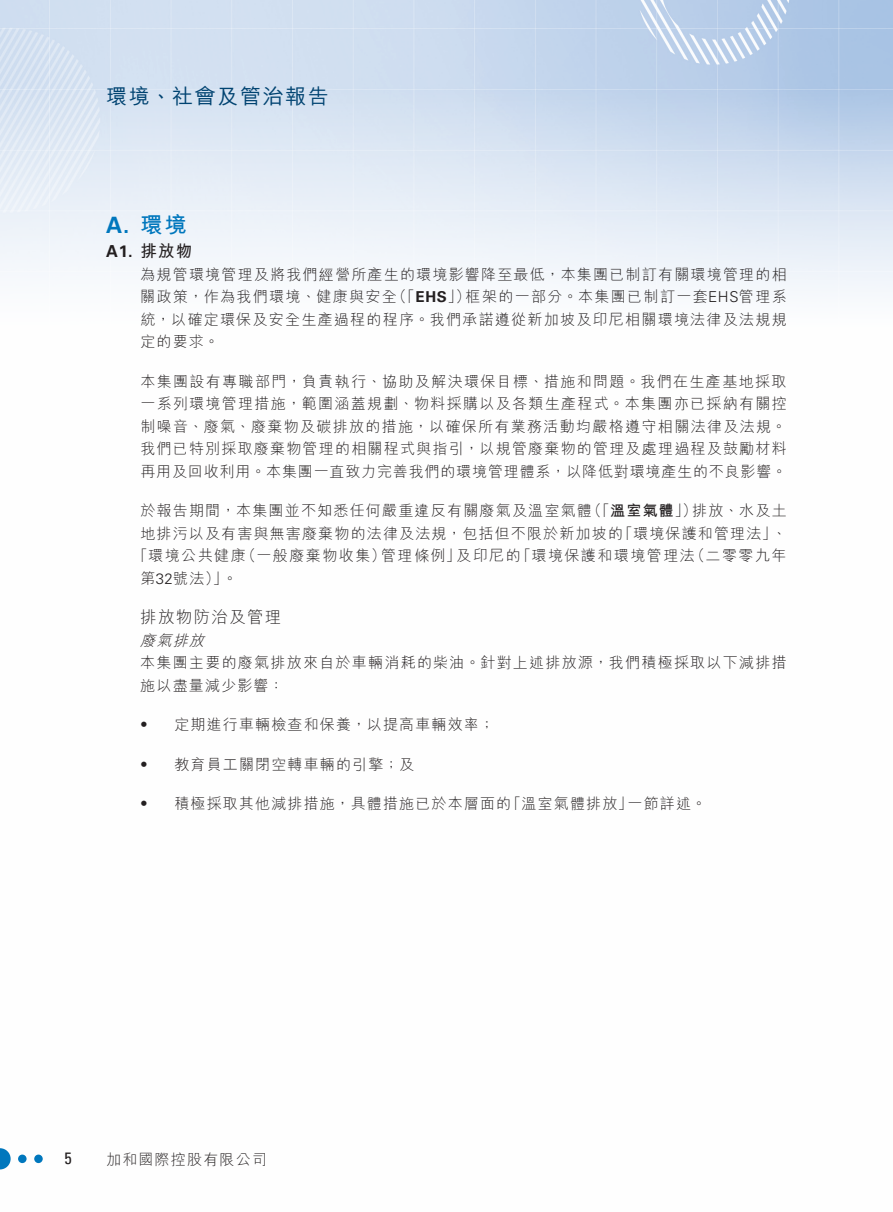
<style>
.page{position:relative;width:893px;height:1212px;background:#fff}
.page>*{position:absolute;margin:0;border:0;box-sizing:border-box;transform-origin:0 0}
.t1{font:700 22.5px "M Hei HK";color:#0077bd}
.t2{font:700 22.5px "Univers LT Std";color:#0077bd}
.t3{font:500 21px "M Hei HK";letter-spacing:.08em;color:#004371}
.t4{font:300 16.5px "M Hei HK";letter-spacing:.08em;color:#231f20}
.t5{font:700 16.5px "Univers LT Std";color:#231f20}
.t6{font:condensed 16.5px "Univers LT Std";color:#231f20}
.t7{font:300 15px/22.5px "M Hei HK";letter-spacing:.08em;color:#231f20}
.t8{font:300 15px "M Hei HK";letter-spacing:.1em;color:#231f20}
.t9{font:italic 300 15px "M Hei HK";color:#231f20}
.t10{font:300 15px "M Hei HKS";color:#231f20}
.s1{font-family:"M Hei HK"}
.s2{font-family:"Univers LT Std"}
.s3{font-family:"Univers LT Std";font-weight:700}
.s4{font-weight:700}
</style>
<div class="page">
<img style="left:0;top:0;width:893px;height:1170px">
<svg style="left:0;top:1148px;width:11px;height:21px"></svg>
<div style="left:18px;top:1154px;width:9px;height:9px;background:#0077bd;border-radius:50%"></div>
<svg style="left:34px;top:1154px;width:9px;height:9px"></svg>
<h2 class="t3" style="left:106px;top:81px;width:224px">環境、社會及管治報告</h2>
<h1 class="t1" style="left:140px;top:208px;width:48px">環境</h1>
<h1 class="t2" style="left:106px;top:212px;width:25px">A.</h1>
<p class="t5" style="left:106px;top:242px;width:88px">A1. <span class="s1">排放物</span></p>
<p class="t7" style="left:140px;top:263px;width:648px;text-align:right">為規管環境管理及將我們經營所產生的環境影響降至最低，本集團已制訂有關環境管理的相框架的一部分。本集團已制訂一套<span class="s2">EHS</span>管理系</p>
<p class="t7" style="left:392px;top:285px;width:80px">（「<span class="s3">EHS</span>」）</p>
<p class="t7" style="left:140px;top:285px;width:648px">關政策，作為我們環境、健康與安全<br>統，以確定環保及安全生產過程的程序。我們承諾遵從新加坡及印尼相關環境法律及法規規定的要求。</p>
<p class="t7" style="left:140px;top:370px;width:648px;text-align:justify">本集團設有專職部門，負責執行、協助及解決環保目標、措施和問題。我們在生產基地採取一系列環境管理措施，範圍涵蓋規劃、物料採購以及各類生產程式。本集團亦已採納有關控制噪音、廢氣、廢棄物及碳排放的措施，以確保所有業務活動均嚴格遵守相關法律及法規。我們已特別採取廢棄物管理的相關程式與指引，以規管廢棄物的管理及處理過程及鼓勵材料再用及回收利用。本集團一直致力完善我們的環境管理體系，以降低對環境產生的不良影響。</p>
<p class="t7" style="left:692px;top:499px;width:96px">排放、水及土</p>
<p class="t7" style="left:587px;top:499px;width:112px">（「<span class="s4">溫室氣體</span>」）</p>
<p class="t7" style="left:140px;top:499px;width:453px">於報告期間，本集團並不知悉任何嚴重違反有關廢氣及溫室氣體</p>
<p class="t7" style="left:140px;top:522px;width:484px">地排污以及有害與無害廢棄物的法律及法規，包括但不限於新加坡的</p>
<p class="t7" style="left:618px;top:522px;width:161px">「環境保護和管理法「</p>
<p class="t7" style="left:772px;top:522px;width:16px">、</p>
<p class="t8" style="left:241px;top:548px;width:146px">（一般廢棄物收集）</p>
<p class="t7" style="left:690px;top:544px;width:98px">（二零零九年</p>
<p class="t7" style="left:223px;top:544px;width:25px;text-indent:-90px">「環境公共健康。</p>
<p class="t8" style="left:516px;top:548px;width:180px">「環境保護和環境管理法</p>
<p class="t7" style="left:381px;top:544px;width:81px">管理條例」</p>
<p class="t7" style="left:456px;top:544px;width:66px">及印尼的</p>
<p class="t7" style="left:140px;top:567px;width:89px">第<span class="s2">32</span>號法「(</p>
<p class="t4" style="left:140px;top:609px;width:143px">排放物防治及管理</p>
<p class="t9" style="left:140px;top:633px;width:69px">廢氣排放</p>
<p class="t7" style="left:140px;top:651px;width:648px">本集團主要的廢氣排放來自於車輛消耗的柴油。針對上述排放源，我們積極採取以下減排措施以盡量減少影響：</p>
<p class="t7" style="left:174px;top:713px;width:321px">定期進行車輛檢查和保養，以提高車輛效率;</p>
<p class="t10" style="left:137px;top:714px;width:16px">‧</p>
<p class="t10" style="left:137px;top:754px;width:16px">‧</p>
<p class="t10" style="left:137px;top:793px;width:16px">‧</p>
<p class="t7" style="left:174px;top:753px;width:241px">教育員工關閉空轉車輛的引擎；及</p>
<p class="t7" style="left:506px;top:792px;width:128px">「溫室氣體排放」</p>
<p class="t7" style="left:627px;top:792px;width:80px">一節詳述。</p>
<p class="t7" style="left:174px;top:792px;width:338px">積極採取其他減排措施，具體措施已於本層面的</p>
<p class="t6" style="left:64px;top:1148px;width:9px">5</p>
<p class="t7" style="left:106px;top:1147px;width:162px">加和國際控股有限公司</p>
</div>
